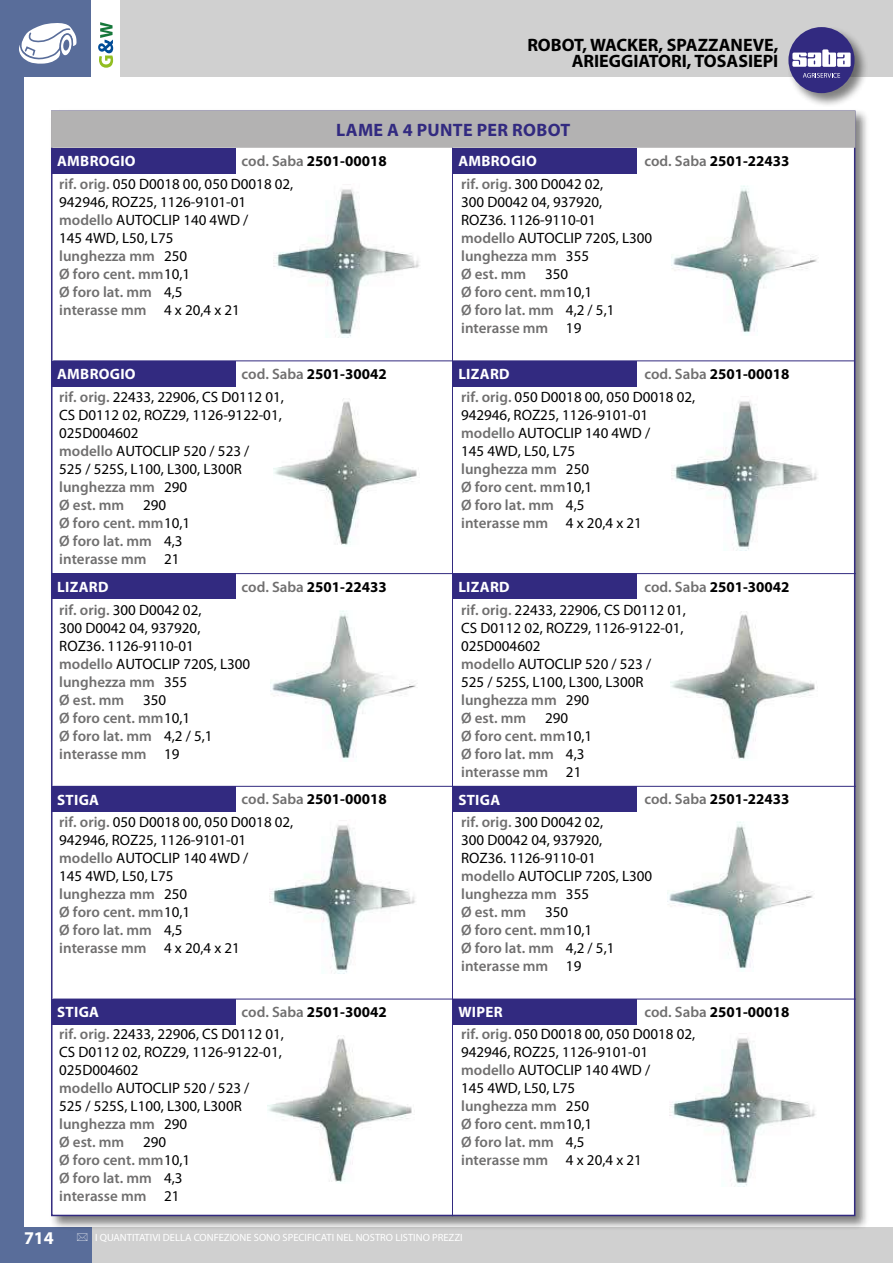
<style>
.page{position:relative;width:893px;height:1263px;background:#fff}
.page>*{position:absolute;margin:0;border:0;box-sizing:border-box;transform-origin:0 0}
.t1{font:700 18px/16.5px "Myriad Pro";color:#000;text-align:right}
.t2{font:700 18px "Myriad Pro";letter-spacing:.02em;color:#322a80}
.t3{font:700 18px "Myriad Pro";color:#fff}
.t4{font:15px/18px "Myriad Pro";color:#000}
.t5{font:600 15px/18px "Myriad Pro";color:#706f6f}
.t6{font:700 15px "Myriad Pro";color:#000}
.t7{font:700 15px "Myriad Pro";letter-spacing:.02em;color:#fff}
.t8{font:10.5px "Myriad Pro";color:#fff}
.s1{font-weight:600;color:#706f6f}
.s2{font-weight:400;color:#000}
</style>
<div class="page">
<div style="left:0;top:1227px;width:893px;height:36px;background:#d0d0d0"></div>
<div style="left:0;top:0;width:893px;height:77px;background:#d0d0d0"></div>
<div style="left:0;top:0;width:24px;height:1263px;background:#596d9a"></div>
<div style="left:0;top:0;width:91px;height:77px;background:#596d9a"></div>
<div style="left:0;top:1227px;width:91px;height:36px;background:#596d9a"></div>
<div style="left:91px;top:0;width:29px;height:77px;background:#fff"></div>
<svg style="left:98px;top:22px;width:15px;height:46px"></svg>
<div style="left:787px;top:25px;width:82px;height:82px;background:#000;opacity:.5"></div>
<div style="left:788px;top:27px;width:66px;height:66px;background:#322a80;border-radius:50%"></div>
<svg style="left:803px;top:73px;width:37px;height:5px"></svg>
<svg style="left:792px;top:49px;width:59px;height:18px"></svg>
<svg style="left:19px;top:23px;width:58px;height:41px"></svg>
<div style="left:49px;top:109px;width:821px;height:1122px;background:#000;opacity:.5"></div>
<div style="left:51px;top:111px;width:804px;height:1105px;background:#fff;border:2px solid #322a80"></div>
<div style="left:52px;top:111px;width:803px;height:36px;background:#b3b2b2"></div>
<div style="left:51px;top:111px;width:804px;height:37px;border:2px solid #b3b2b2"></div>
<hr style="left:53px;top:360px;width:801px;height:1px;background:#322a80">
<hr style="left:53px;top:573px;width:803px;height:1px;background:#322a80">
<hr style="left:53px;top:786px;width:803px;height:1px;background:#322a80">
<hr style="left:53px;top:999px;width:803px;height:1px;background:#322a80">
<hr style="left:452px;top:148px;width:1px;height:1068px;background:#322a80">
<div style="left:51px;top:148px;width:184px;height:25px;background:#322a80"></div>
<div style="left:51px;top:361px;width:184px;height:25px;background:#322a80"></div>
<div style="left:51px;top:574px;width:184px;height:25px;background:#322a80"></div>
<div style="left:51px;top:786px;width:184px;height:26px;background:#322a80"></div>
<div style="left:51px;top:999px;width:184px;height:25px;background:#322a80"></div>
<div style="left:453px;top:148px;width:184px;height:25px;background:#322a80"></div>
<div style="left:453px;top:361px;width:184px;height:25px;background:#322a80"></div>
<div style="left:453px;top:574px;width:184px;height:25px;background:#322a80"></div>
<div style="left:453px;top:787px;width:184px;height:25px;background:#322a80"></div>
<div style="left:453px;top:1000px;width:184px;height:24px;background:#322a80"></div>
<img style="left:273px;top:188px;width:147px;height:150px">
<img style="left:672px;top:401px;width:145px;height:149px">
<img style="left:670px;top:1037px;width:146px;height:149px">
<img style="left:270px;top:824px;width:146px;height:150px">
<img style="left:672px;top:185px;width:145px;height:149px">
<img style="left:271px;top:611px;width:145px;height:149px">
<img style="left:667px;top:821px;width:146px;height:149px">
<img style="left:273px;top:401px;width:144px;height:144px">
<img style="left:670px;top:614px;width:145px;height:145px">
<img style="left:267px;top:1035px;width:145px;height:147px">
<p class="t1" style="left:527px;top:36px;width:253px">ROBOT, WACKER, SPAZZANEVE,<br>ARIEGGIATORI, TOSASIEPI</p>
<p class="t7" style="left:57px;top:151px;width:80px">AMBROGIO</p>
<p class="t2" style="left:336px;top:118px;width:236px">LAME A 4 PUNTE PER ROBOT</p>
<p class="t6" style="left:241px;top:151px;width:147px"><span class="s1">cod. Saba</span> 2501-00018</p>
<p class="t7" style="left:458px;top:151px;width:80px">AMBROGIO</p>
<p class="t6" style="left:644px;top:151px;width:147px"><span class="s1">cod. Saba</span> 2501-22433</p>
<p class="t4" style="left:59px;top:175px;width:236px"><span class="s1">rif. orig.</span> 050 D0018 00, 050 D0018 02,<br>942946, ROZ25, 1126-9101-01 <span class="s1">modello</span> AUTOCLIP 140 4WD /<br>145 4WD, L50, L75<br><span class="s1">lunghezza mm</span> 250<br><span class="s1">Ø foro cent. mm</span>10,1<br><span class="s1">Ø foro lat. mm</span> 4,5<br><span class="s1">interasse mm</span> 4 x 20,4 x 21</p>
<p class="t4" style="left:461px;top:175px;width:193px"><span class="s1">rif. orig.</span> 300 D0042 02,<br>300 D0042 04, 937920,<br>ROZ36. 1126-9110-01 <span class="s1">modello</span> AUTOCLIP 720S, L300 <span class="s1">lunghezza mm</span> 355<br><span class="s1">Ø est. mm</span></p>
<p class="t5" style="left:461px;top:264px;width:155px;text-indent:84px"><span class="s2">350<br></span>Ø foro cent. mm<span class="s2">10,1<br></span>Ø foro lat. mm <span class="s2">4,2 / 5,1 </span>interasse mm <span class="s2">19</span></p>
<p class="t7" style="left:57px;top:364px;width:80px">AMBROGIO</p>
<p class="t6" style="left:241px;top:364px;width:147px"><span class="s1">cod. Saba</span> 2501-30042</p>
<p class="t7" style="left:458px;top:364px;width:53px">LIZARD</p>
<p class="t6" style="left:644px;top:364px;width:147px"><span class="s1">cod. Saba</span> 2501-00018</p>
<p class="t4" style="left:59px;top:388px;width:226px"><span class="s1">rif. orig.</span> 22433, 22906, CS D0112 01,<br>CS D0112 02, ROZ29, 1126-9122-01,<br>025D004602<br><span class="s1">modello</span> AUTOCLIP 520 / 523 /<br>525 / 525S, L100, L300, L300R <span class="s1">lunghezza mm</span> 290<br><span class="s1">Ø est. mm</span></p>
<p class="t5" style="left:59px;top:495px;width:132px;text-indent:84px"><span class="s2">290<br></span>Ø foro cent. mm<span class="s2">10,1<br></span>Ø foro lat. mm <span class="s2">4,3 </span>interasse mm <span class="s2">21</span></p>
<p class="t4" style="left:461px;top:388px;width:236px"><span class="s1">rif. orig.</span> 050 D0018 00, 050 D0018 02,<br>942946, ROZ25, 1126-9101-01 <span class="s1">modello</span> AUTOCLIP 140 4WD /<br>145 4WD, L50, L75<br><span class="s1">lunghezza mm</span> 250<br><span class="s1">Ø foro cent. mm</span>10,1<br><span class="s1">Ø foro lat. mm</span> 4,5<br><span class="s1">interasse mm</span> 4 x 20,4 x 21</p>
<p class="t7" style="left:57px;top:577px;width:53px">LIZARD</p>
<p class="t6" style="left:241px;top:577px;width:147px"><span class="s1">cod. Saba</span> 2501-22433</p>
<p class="t7" style="left:458px;top:577px;width:53px">LIZARD</p>
<p class="t6" style="left:644px;top:577px;width:147px"><span class="s1">cod. Saba</span> 2501-30042</p>
<p class="t4" style="left:59px;top:601px;width:193px"><span class="s1">rif. orig.</span> 300 D0042 02,<br>300 D0042 04, 937920,<br>ROZ36. 1126-9110-01 <span class="s1">modello</span> AUTOCLIP 720S, L300 <span class="s1">lunghezza mm</span> 355<br><span class="s1">Ø est. mm</span></p>
<p class="t5" style="left:59px;top:691px;width:155px;text-indent:84px"><span class="s2">350<br></span>Ø foro cent. mm<span class="s2">10,1<br></span>Ø foro lat. mm <span class="s2">4,2 / 5,1 </span>interasse mm <span class="s2">19</span></p>
<p class="t4" style="left:461px;top:601px;width:226px"><span class="s1">rif. orig.</span> 22433, 22906, CS D0112 01,<br>CS D0112 02, ROZ29, 1126-9122-01,<br>025D004602<br><span class="s1">modello</span> AUTOCLIP 520 / 523 /<br>525 / 525S, L100, L300, L300R <span class="s1">lunghezza mm</span> 290<br><span class="s1">Ø est. mm</span></p>
<p class="t5" style="left:461px;top:709px;width:132px;text-indent:84px"><span class="s2">290<br></span>Ø foro cent. mm<span class="s2">10,1<br></span>Ø foro lat. mm <span class="s2">4,3 </span>interasse mm <span class="s2">21</span></p>
<p class="t7" style="left:57px;top:790px;width:43px">STIGA</p>
<p class="t6" style="left:241px;top:789px;width:147px"><span class="s1">cod. Saba</span> 2501-00018</p>
<p class="t7" style="left:458px;top:790px;width:43px">STIGA</p>
<p class="t6" style="left:644px;top:789px;width:147px"><span class="s1">cod. Saba</span> 2501-22433</p>
<p class="t4" style="left:59px;top:813px;width:236px"><span class="s1">rif. orig.</span> 050 D0018 00, 050 D0018 02,<br>942946, ROZ25, 1126-9101-01 <span class="s1">modello</span> AUTOCLIP 140 4WD /<br>145 4WD, L50, L75<br><span class="s1">lunghezza mm</span> 250<br><span class="s1">Ø foro cent. mm</span>10,1<br><span class="s1">Ø foro lat. mm</span> 4,5<br><span class="s1">interasse mm</span> 4 x 20,4 x 21</p>
<p class="t4" style="left:461px;top:813px;width:193px"><span class="s1">rif. orig.</span> 300 D0042 02,<br>300 D0042 04, 937920,<br>ROZ36. 1126-9110-01 <span class="s1">modello</span> AUTOCLIP 720S, L300 <span class="s1">lunghezza mm</span> 355<br><span class="s1">Ø est. mm</span></p>
<p class="t5" style="left:461px;top:903px;width:155px;text-indent:84px"><span class="s2">350<br></span>Ø foro cent. mm<span class="s2">10,1<br></span>Ø foro lat. mm <span class="s2">4,2 / 5,1 </span>interasse mm <span class="s2">19</span></p>
<p class="t7" style="left:57px;top:1002px;width:43px">STIGA</p>
<p class="t6" style="left:241px;top:1002px;width:147px"><span class="s1">cod. Saba</span> 2501-30042</p>
<p class="t7" style="left:458px;top:1002px;width:46px">WIPER</p>
<p class="t6" style="left:644px;top:1002px;width:147px"><span class="s1">cod. Saba</span> 2501-00018</p>
<p class="t4" style="left:59px;top:1025px;width:226px"><span class="s1">rif. orig.</span> 22433, 22906, CS D0112 01,<br>CS D0112 02, ROZ29, 1126-9122-01,<br>025D004602<br><span class="s1">modello</span> AUTOCLIP 520 / 523 /<br>525 / 525S, L100, L300, L300R <span class="s1">lunghezza mm</span> 290<br><span class="s1">Ø est. mm</span></p>
<p class="t5" style="left:59px;top:1133px;width:132px;text-indent:84px"><span class="s2">290<br></span>Ø foro cent. mm<span class="s2">10,1<br></span>Ø foro lat. mm <span class="s2">4,3 </span>interasse mm <span class="s2">21</span></p>
<p class="t4" style="left:461px;top:1025px;width:236px"><span class="s1">rif. orig.</span> 050 D0018 00, 050 D0018 02,<br>942946, ROZ25, 1126-9101-01 <span class="s1">modello</span> AUTOCLIP 140 4WD /<br>145 4WD, L50, L75<br><span class="s1">lunghezza mm</span> 250<br><span class="s1">Ø foro cent. mm</span>10,1<br><span class="s1">Ø foro lat. mm</span> 4,5<br><span class="s1">interasse mm</span> 4 x 20,4 x 21</p>
<p class="t3" style="left:24px;top:1226px;width:31px">714</p>
<p class="t8" style="left:95px;top:1231px;width:369px">I QUANTITATIVI DELLA CONFEZIONE SONO SPECIFICATI NEL NOSTRO LISTINO PREZZI</p>
</div>
